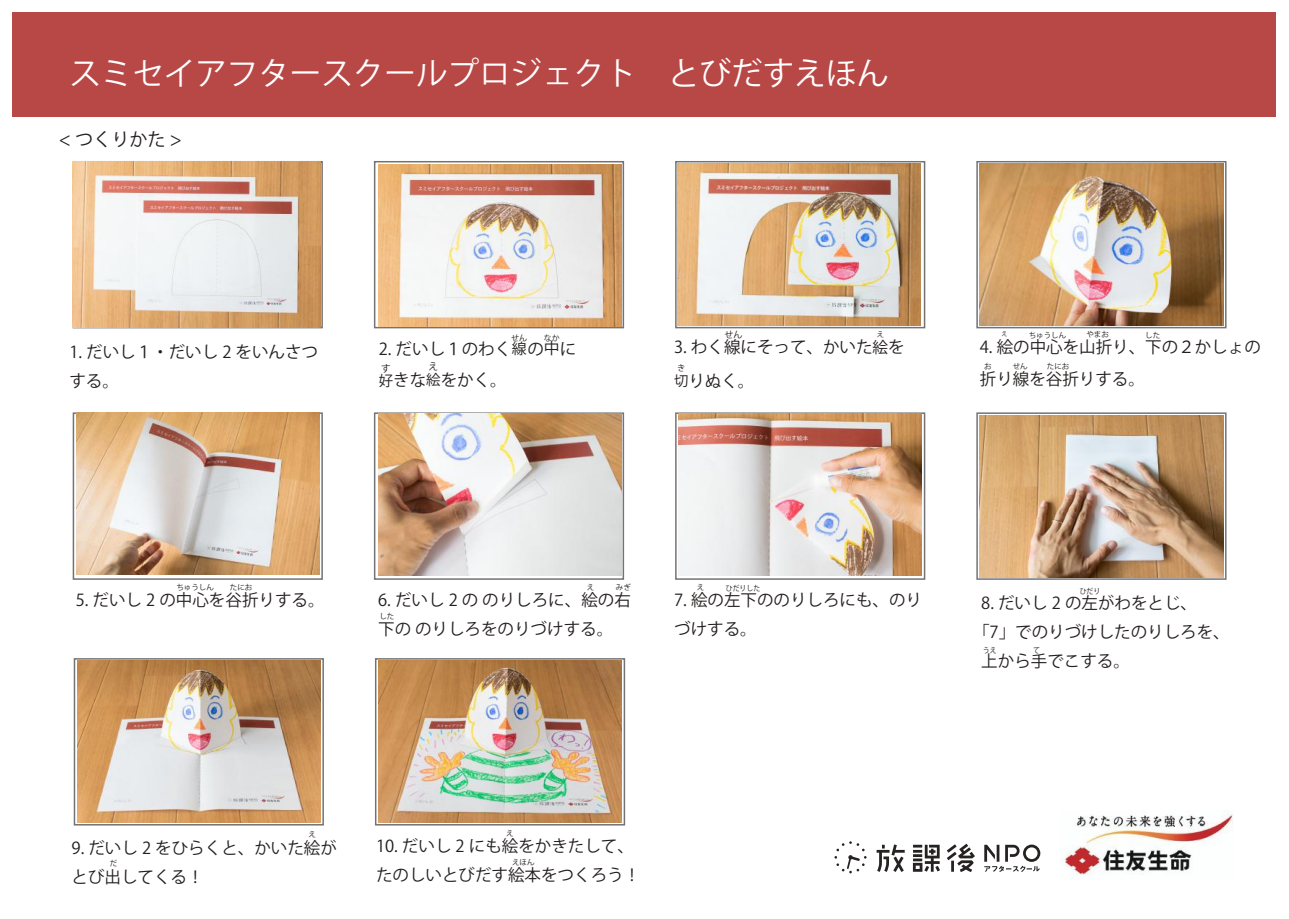
<style>
.page{position:relative;width:1289px;height:919px;background:#fff}
.page>*{position:absolute;margin:0;border:0;box-sizing:border-box;transform-origin:0 0}
.t1{font:31.5px "Koz Go Pr 6 N";color:#fff}
.t2{font:18px "Koz Go Pr 6 N";color:#241f1f}
.t3{font:16.5px/28.8px "Koz Go Pr 6 N";color:#241f1f}
.t4{font:9.6px "Koz Go Pr 6 N";color:#241f1f}
.t5{font:9px "Koz Go Pr 6 N";color:#241f1f}
.t6{font:8.25px "Koz Go Pr 6 N";color:#241f1f}
.t7{font:8.1px "Koz Go Pr 6 N";color:#241f1f}
.t8{font:7.95px "Koz Go Pr 6 N";color:#241f1f}
.t9{font:7.5px "Koz Go Pr 6 N";color:#241f1f}
.t10{font:7.5px "Koz Go Pr 6 N";color:#241f1f;scale:.92 1}
.t11{font:7.2px "Koz Go Pr 6 N";color:#241f1f}
.t12{font:6px "Koz Go Pr 6 N";color:#241f1f}
.s1{font-size:14.85px}
.s2{font-size:15.9px}
.s3{font-size:14.4px}
.s4{font-size:15.6px}
.s5{font-size:14.25px}
</style>
<div class="page">
<div style="left:374px;top:161px;width:250px;height:167px;border:2px solid #737375"></div>
<div style="left:675px;top:161px;width:250px;height:167px;border:2px solid #737375"></div>
<div style="left:976px;top:161px;width:250px;height:167px;border:2px solid #737375"></div>
<div style="left:73px;top:412px;width:250px;height:167px;border:2px solid #737375"></div>
<div style="left:374px;top:412px;width:250px;height:167px;border:2px solid #737375"></div>
<div style="left:675px;top:412px;width:250px;height:167px;border:2px solid #737375"></div>
<div style="left:976px;top:412px;width:250px;height:167px;border:2px solid #737375"></div>
<div style="left:74px;top:658px;width:250px;height:167px;border:2px solid #737375"></div>
<div style="left:375px;top:658px;width:250px;height:167px;border:2px solid #737375"></div>
<div style="left:13px;top:13px;width:1263px;height:104px;background:#b84846"></div>
<svg style="left:834px;top:841px;width:206px;height:32px"></svg>
<img style="left:1060px;top:810px;width:173px;height:69px">
<img style="left:72px;top:162px;width:249px;height:165px">
<img style="left:378px;top:165px;width:243px;height:162px">
<img style="left:677px;top:163px;width:243px;height:162px">
<img style="left:979px;top:163px;width:243px;height:163px">
<img style="left:76px;top:412px;width:243px;height:162px">
<img style="left:379px;top:413px;width:243px;height:162px">
<img style="left:678px;top:413px;width:243px;height:162px">
<img style="left:979px;top:415px;width:243px;height:162px">
<img style="left:77px;top:660px;width:243px;height:162px">
<img style="left:378px;top:660px;width:243px;height:162px">
<h1 class="t1" style="left:69px;top:55px;width:820px">スミセイアフタースクールプロジェクト　とびだすえほん</h1>
<p class="t2" style="left:59px;top:129px;width:125px">&lt; つくりかた &gt;</p>
<p class="t7" style="left:511px;top:333px;width:18px">せん</p>
<p class="t8" style="left:544px;top:333px;width:17px">なか</p>
<p class="t3" style="left:69px;top:338px;width:250px">1. だいし１・だいし 2 をいんさつする。</p>
<p class="t3" style="left:379px;top:335px;width:199px">2. だいし１のわく<span class="s1">線</span>の<span class="s2">中</span>に</p>
<p class="t4" style="left:428px;top:361px;width:11px">え</p>
<p class="t4" style="left:381px;top:363px;width:11px">す</p>
<p class="t3" style="left:379px;top:366px;width:129px"><span class="s3">好</span>きな<span class="s3">絵</span>をかく。</p>
<p class="t5" style="left:724px;top:329px;width:19px">せん</p>
<p class="t11" style="left:876px;top:330px;width:9px">え</p>
<p class="t3" style="left:674px;top:333px;width:232px">3. わく線にそって、かいた<span class="s4">絵</span>を</p>
<p class="t6" style="left:677px;top:364px;width:10px">き</p>
<p class="t3" style="left:674px;top:367px;width:82px"><span class="s5">切</span>りぬく。</p>
<p class="t12" style="left:1001px;top:331px;width:7px">え</p>
<p class="t9" style="left:1028px;top:330px;width:39px">ちゅうしん</p>
<p class="t9" style="left:1086px;top:329px;width:24px">やまお</p>
<p class="t9" style="left:1145px;top:330px;width:16px">した</p>
<p class="t3" style="left:979px;top:332px;width:282px;line-height:31.5px">4. 絵の中心を山折り、下の２かしょの折り線を谷折りする。</p>
<p class="t9" style="left:984px;top:362px;width:9px">お</p>
<p class="t9" style="left:1012px;top:362px;width:16px">せん</p>
<p class="t9" style="left:1046px;top:362px;width:24px">たにお</p>
<p class="t9" style="left:176px;top:582px;width:39px">ちゅうしん</p>
<p class="t9" style="left:230px;top:582px;width:24px">たにお</p>
<p class="t9" style="left:586px;top:582px;width:9px">え</p>
<p class="t9" style="left:616px;top:583px;width:16px">みぎ</p>
<p class="t9" style="left:696px;top:582px;width:9px">え</p>
<p class="t9" style="left:379px;top:612px;width:16px">した</p>
<p class="t10" style="left:725px;top:583px;width:39px">ひだりした</p>
<p class="t10" style="left:1079px;top:587px;width:24px">ひだり</p>
<p class="t3" style="left:76px;top:586px;width:250px">5. だいし 2 の中心を谷折りする。</p>
<p class="t3" style="left:378px;top:586px;width:254px">6. だいし 2 の のりしろに、絵の右下の のりしろをのりづけする。</p>
<p class="t3" style="left:674px;top:586px;width:249px">7. 絵の左下ののりしろにも、のりづけする。</p>
<p class="t3" style="left:981px;top:589px;width:217px">8. だいし 2 の左がわをとじ、</p>
<p class="t3" style="left:973px;top:618px;width:258px">「7」でのりづけしたのりしろを、</p>
<p class="t3" style="left:981px;top:647px;width:150px">上から手でこする。</p>
<p class="t10" style="left:982px;top:645px;width:16px">うえ</p>
<p class="t10" style="left:1033px;top:645px;width:9px">て</p>
<p class="t9" style="left:309px;top:830px;width:9px">え</p>
<p class="t9" style="left:506px;top:828px;width:9px">え</p>
<p class="t3" style="left:72px;top:833px;width:267px">9. だいし 2 をひらくと、かいた絵がとび出してくる！</p>
<p class="t3" style="left:376px;top:831px;width:266px">10. だいし 2 にも絵をかきたして、たのしいとびだす絵本をつくろう！</p>
<p class="t9" style="left:110px;top:858px;width:9px">だ</p>
<p class="t9" style="left:512px;top:857px;width:24px">えほん</p>
</div>
